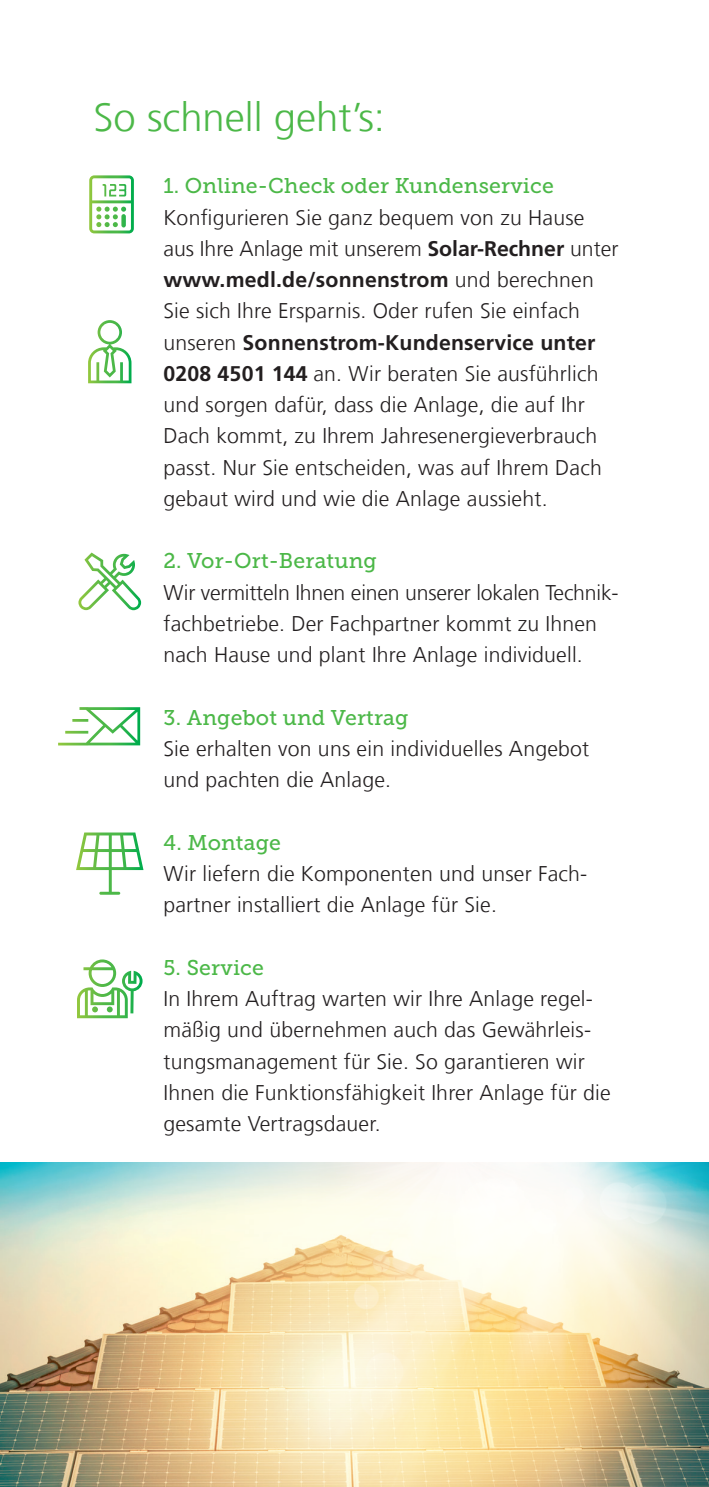
<style>
.page{position:relative;width:709px;height:1487px;background:#fff}
.page>*{position:absolute;margin:0;border:0;box-sizing:border-box;transform-origin:0 0}
.t1{font:300 40px "Frutiger LT Com";color:#4cb848}
.t2{font:300 21.25px/31.2px "Frutiger LT Com";letter-spacing:.01em;color:#231f20}
.t3{font:21.25px "Museo Slab 500";letter-spacing:.01em;color:#4cb848}
.t4{font:700 21.25px "Frutiger LT";letter-spacing:.01em;color:#231f20}
.s1{font-family:"Frutiger LT";font-weight:700}
.s2{font-family:"Frutiger LT Com";font-weight:300}
</style>
<div class="page">
<svg style="left:78px;top:553px;width:63px;height:57px"></svg>
<svg style="left:76px;top:833px;width:67px;height:62px"></svg>
<svg style="left:58px;top:707px;width:82px;height:38px"></svg>
<svg style="left:88px;top:320px;width:43px;height:63px"></svg>
<svg style="left:77px;top:959px;width:65px;height:59px"></svg>
<svg style="left:89px;top:175px;width:45px;height:58px"></svg>
<img style="left:1px;top:1162px;width:707px;height:325px">
<h1 class="t1" style="left:93px;top:94px;width:293px">So schnell geht’s:</h1>
<p class="t3" style="left:163px;top:174px;width:392px">1. Online-Check oder Kundenservice</p>
<p class="t2" style="left:163px;top:202px;width:456px">Konfigurieren Sie ganz bequem von zu Hause aus Ihre Anlage mit unserem <span class="s1">Solar-Rechner</span> unter</p>
<p class="t4" style="left:163px;top:267px;width:432px">www.medl.de/sonnenstrom <span class="s2">und berechnen</span></p>
<p class="t2" style="left:163px;top:296px;width:418px">Sie sich Ihre Ersparnis. Oder rufen Sie einfach</p>
<p class="t4" style="left:163px;top:330px;width:433px"><span class="s2">unseren</span> Sonnenstrom-Kundenservice unter</p>
<p class="t2" style="left:163px;top:358px;width:440px"><span class="s1">0208 4501 144</span> an. Wir beraten Sie ausführlich und sorgen dafür, dass die Anlage, die auf Ihr Dach kommt, zu Ihrem Jahresenergieverbrauch passt. Nur Sie entscheiden, was auf Ihrem Dach gebaut wird und wie die Anlage aussieht.</p>
<p class="t3" style="left:163px;top:549px;width:215px">2. Vor-Ort-Beratung</p>
<p class="t2" style="left:163px;top:577px;width:454px">Wir vermitteln Ihnen einen unserer lokalen Technik&shy;fachbetriebe. Der Fachpartner kommt zu Ihnen nach Hause und plant Ihre Anlage individuell.</p>
<p class="t3" style="left:163px;top:706px;width:246px">3. Angebot und Vertrag</p>
<p class="t2" style="left:163px;top:733px;width:427px">Sie erhalten von uns ein individuelles Angebot und pachten die Anlage.</p>
<p class="t3" style="left:163px;top:831px;width:119px">4. Montage</p>
<p class="t2" style="left:163px;top:858px;width:425px">Wir liefern die Komponenten und unser Fach&shy;partner installiert die Anlage für Sie.</p>
<p class="t3" style="left:163px;top:956px;width:102px">5. Service</p>
<p class="t2" style="left:163px;top:983px;width:448px">In Ihrem Auftrag warten wir Ihre Anlage regel&shy;mäßig und übernehmen auch das Gewährleis&shy;tungsmanagement für Sie. So garantieren wir Ihnen die Funktionsfähigkeit Ihrer Anlage für die gesamte Vertragsdauer.</p>
</div>
